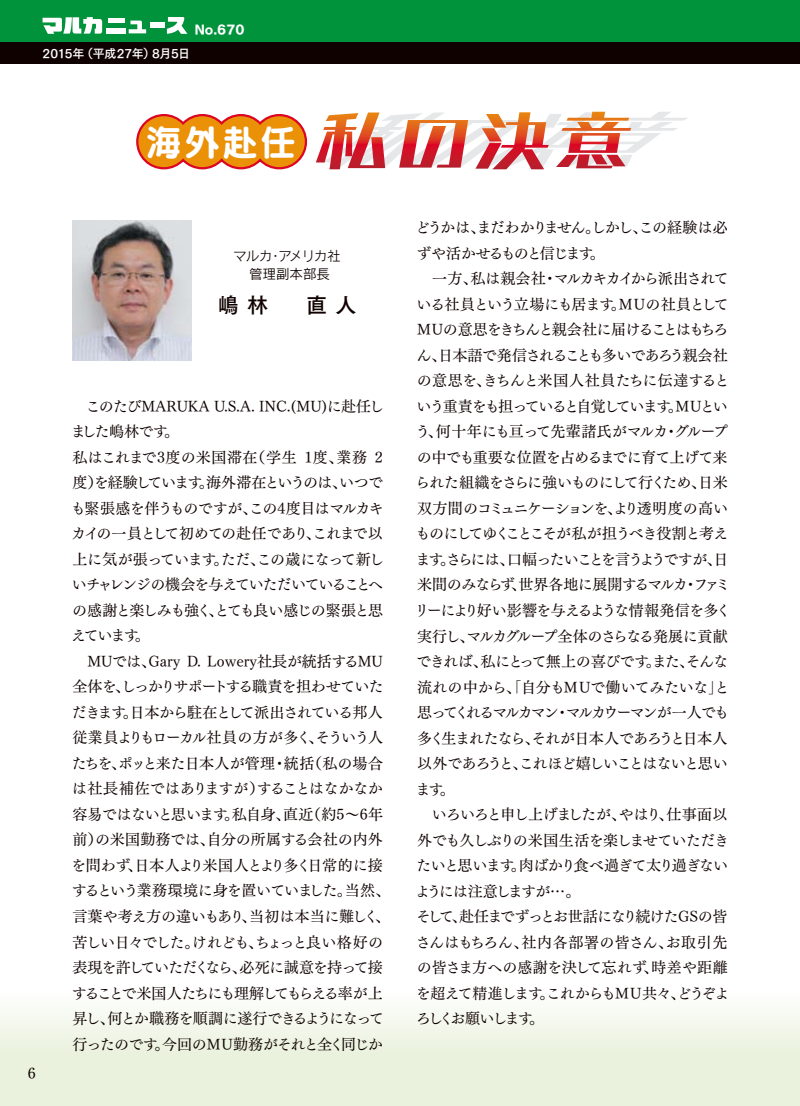
<style>
.page{position:relative;width:800px;height:1106px;background:#fff}
.page>*{position:absolute;margin:0;border:0;box-sizing:border-box;transform-origin:0 0}
.t1{font:36px "Seurat Pro B";color:#fff}
.t2{font:21px "Tsuku Go Pro B";color:#0f0100}
.t3{font:15px/25.5px "Tsuku Min Pro M";letter-spacing:-.06em;color:#0f0100}
.t4{font:13.5px/18px "Rodin Pro M";color:#0f0100;text-align:center}
.t5{font:12px "Tsuku Go Pro B";letter-spacing:-.02em;color:#fff}
.t6{font:12px "Tsuku Go Pro H";color:#fff}
.s1{font-family:"Comet Std B";font-size:66px}
</style>
<div class="page">
<div style="left:0;top:991px;width:799px;height:115px;background:linear-gradient(to bottom,#fafcf7,#e5efd5)"></div>
<hr style="left:799px;top:991px;width:1px;height:115px;background:#eaf2dd">
<div style="left:0;top:0;width:799px;height:43px;background:#00933c"></div>
<div style="left:0;top:43px;width:799px;height:21px;background:#0f0100"></div>
<svg style="left:43px;top:17px;width:59px;height:17px"></svg>
<div style="left:108px;top:18px;width:16px;height:5px;background:#fff"></div>
<div style="left:107px;top:28px;width:19px;height:6px;background:#fff"></div>
<svg style="left:129px;top:20px;width:17px;height:13px"></svg>
<div style="left:150px;top:23px;width:14px;height:5px;background:#fff"></div>
<svg style="left:167px;top:17px;width:20px;height:17px"></svg>
<svg style="left:136px;top:114px;width:172px;height:56px;background:#eb922e"></svg>
<img style="left:72px;top:220px;width:119px;height:140px">
<p class="t6" style="left:195px;top:22px;width:51px">No.670</p>
<p class="t5" style="left:43px;top:43px;width:149px">2015年（平成27年）8月5日</p>
<h1 class="t1" style="left:146px;top:117px;width:494px">海外赴任<span class="s1">私の決意</span></h1>
<p class="t3" style="left:28px;top:1059px;width:9px">6</p>
<p class="t4" style="left:233px;top:246px;width:109px">マルカ・アメリカ社管理副本部長</p>
<h2 class="t2" style="left:218px;top:287px;width:140px">嶋林　直人</h2>
<p class="t3" style="left:71px;top:391px;width:321px">　このたびMARUKA U.S.A. INC.(MU)に赴任しました嶋林です。<br>私はこれまで3度の米国滞在（学生 1度、業務 2度）を経験しています。海外滞在というのは、いつでも緊張感を伴うものですが、この4度目はマルカキカイの一員として初めての赴任であり、これまで以上に気が張っています。ただ、この歳になって新しいチャレンジの機会を与えていただいていることへの感謝と楽しみも強く、とても良い感じの緊張と思えています。<br>　MUでは、Gary D. Lowery社長が統括するMU全体を、しっかりサポートする職責を担わせていただきます。日本から駐在として派出されている邦人従業員よりもローカル社員の方が多く、そういう人たちを、ポッと来た日本人が管理・統括（私の場合は社長補佐ではありますが）することはなかなか容易ではないと思います。私自身、直近（約5～6年前）の米国勤務では、自分の所属する会社の内外を問わず、日本人より米国人とより多く日常的に接するという業務環境に身を置いていました。当然、言葉や考え方の違いもあり、当初は本当に難しく、苦しい日々でした。けれども、ちょっと良い格好の表現を許していただくなら、必死に誠意を持って接することで米国人たちにも理解してもらえる率が上昇し、何とか職務を順調に遂行できるようになって行ったのです。今回のMU勤務がそれと全く同じか</p>
<p class="t3" style="left:414px;top:213px;width:318px">どうかは、まだわかりません。しかし、この経験は必ずや活かせるものと信じます。<br>　一方、私は親会社・マルカキカイから派出されている社員という立場にも居ます。MUの社員として<br>MUの意思をきちんと親会社に届けることはもちろん、日本語で発信されることも多いであろう親会社の意思を、きちんと米国人社員たちに伝達するという重責をも担っていると自覚しています。MUという、何十年にも亘って先輩諸氏がマルカ・グループの中でも重要な位置を占めるまでに育て上げて来られた組織をさらに強いものにして行くため、日米双方間のコミュニケーションを、より透明度の高いものにしてゆくことこそが私が担うべき役割と考えます。さらには、口幅ったいことを言うようですが、日米間のみならず、世界各地に展開するマルカ・ファミリーにより好い影響を与えるような情報発信を多く実行し、マルカグループ全体のさらなる発展に貢献できれば、私にとって無上の喜びです。また、そんな流れの中から、「自分もMUで働いてみたいな」と思ってくれるマルカマン・マルカウーマンが一人でも多く生まれたなら、それが日本人であろうと日本人以外であろうと、これほど嬉しいことはないと思います。<br>　いろいろと申し上げましたが、やはり、仕事面以外でも久しぶりの米国生活を楽しませていただきたいと思います。肉ばかり食べ過ぎて太り過ぎないようには注意しますが…。<br>そして、赴任までずっとお世話になり続けたGSの皆さんはもちろん、社内各部署の皆さん、お取引先の皆さま方への感謝を決して忘れず、時差や距離を超えて精進します。これからもMU共々、どうぞよろしくお願いします。</p>
</div>
